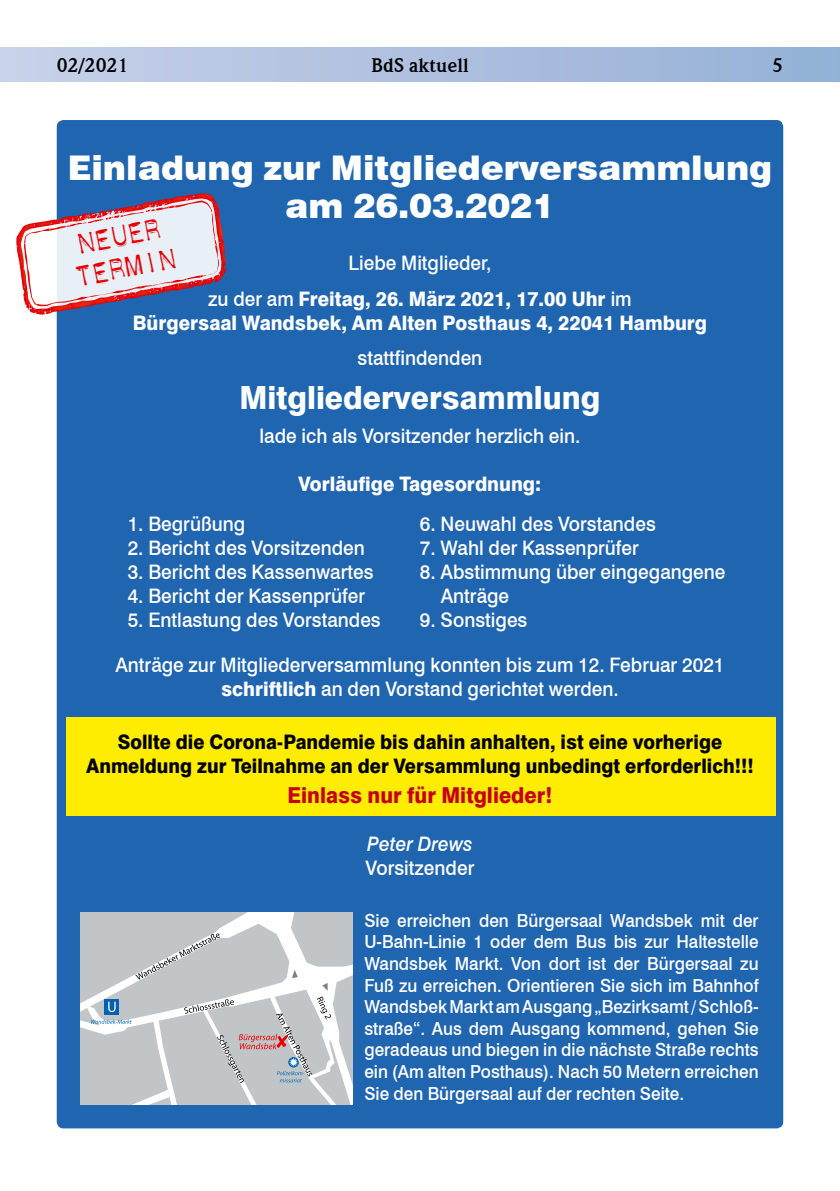
<style>
.page{position:relative;width:840px;height:1191px;background:#fff}
.page>*{position:absolute;margin:0;border:0;box-sizing:border-box;transform-origin:0 0}
.t1{font:900 34px/38px "Swiss 721 BT";color:#fff;text-align:center}
.t2{font:800 32px "Swiss 721 BT";color:#fff;scale:.95 1}
.t3{font:22.4px/32px "Plastique";color:#e60004;text-align:center;scale:.8 1}
.t4{font:800 22px "Swiss 721 BT";color:#c50017;scale:.93 1}
.t5{font:500 20px/24px "Swiss 721 BT";color:#fff;scale:.95 1}
.t6{font:800 20px/35.4px "Swiss 721 BT";color:#fff;text-align:center;scale:.95 1}
.t7{font:800 20px/24px "Swiss 721 BT";color:#000;text-align:center;scale:.93 1}
.t8{font:700 20px "Weidemann IT Cby BT";color:#000}
.t9{font:italic 500 20px "Swiss 721 BT";color:#fff;scale:.95 1}
.t10{font:500 18px/21.6px "Swiss 721 BT";color:#fff;text-align:justify;scale:.95 1}
.s1{font-weight:500}
.s2{font-weight:800}
</style>
<div class="page">
<div style="left:0;top:47px;width:839px;height:34px;background:linear-gradient(to right,#c9d1e9,#94b0d6)"></div>
<div style="left:58px;top:121px;width:723px;height:1006px;background:#2065af;border-radius:6px"></div>
<div style="left:67px;top:717px;width:708px;height:99px;background:#ffed00"></div>
<svg style="left:80px;top:912px;width:272px;height:192px;background:#cccfd0"></svg>
<svg style="left:91px;top:933px;width:261px;height:171px;background:#c8cacc"></svg>
<img style="left:29px;top:310px;width:12px;height:2px">
<img style="left:41px;top:310px;width:25px;height:2px">
<svg style="left:24px;top:196px;width:198px;height:114px"></svg>
<img style="left:88px;top:219px;width:15px;height:4px">
<svg style="left:773px;top:58px;width:8px;height:14px"></svg>
<p class="t8" style="left:57px;top:53px;width:73px">02/2021</p>
<p class="t8" style="left:371px;top:53px;width:99px">BdS aktuell</p>
<h1 class="t1" style="left:68px;top:149px;width:705px">Einladung zur Mitgliederversammlung am 26.03.2021</h1>
<p class="t3" style="left:67px;top:232px;width:121px;rotate:-11deg">NEUER<br>Ter min</p>
<p class="t6" style="left:208px;top:245px;width:447px"><span class="s1">Liebe Mitglieder,<br>zu der am</span> Freitag, 26. März 2021, 17.00 Uhr <span class="s1">im</span></p>
<p class="t6" style="left:133px;top:305px;width:606px">Bürgersaal Wandsbek, Am Alten Posthaus 4, 22041 Hamburg</p>
<p class="t5" style="left:357px;top:346px;width:133px">stattfindenden</p>
<h2 class="t2" style="left:239px;top:378px;width:381px">Mitgliederversammlung</h2>
<p class="t5" style="left:259px;top:424px;width:339px">lade ich als Vorsitzender herzlich ein.</p>
<p class="t6" style="left:298px;top:466px;width:257px">Vorläufige Tagesordnung:</p>
<p class="t5" style="left:128px;top:512px;width:125px">1. Begrüßung</p>
<p class="t5" style="left:128px;top:536px;width:251px">2. Bericht des Vorsitzenden</p>
<p class="t5" style="left:128px;top:560px;width:260px">3. Bericht des Kassenwartes</p>
<p class="t5" style="left:128px;top:584px;width:251px">4. Bericht der Kassenprüfer</p>
<p class="t5" style="left:128px;top:608px;width:268px">5. Entlastung des Vorstandes</p>
<p class="t5" style="left:420px;top:512px;width:250px">6. Neuwahl des Vorstandes</p>
<p class="t5" style="left:420px;top:536px;width:232px">7. Wahl der Kassenprüfer</p>
<p class="t5" style="left:440px;top:560px;width:301px;text-indent:-21px">8. Abstimmung über eingegangene<br>Anträge</p>
<p class="t5" style="left:420px;top:608px;width:114px">9. Sonstiges</p>
<p class="t5" style="left:115px;top:653px;width:642px;text-align:center">Anträge zur Mitgliederversammlung konnten bis zum 12. Februar 2021 <span class="s2">schriftlich</span> an den Vorstand gerichtet werden.</p>
<p class="t7" style="left:86px;top:730px;width:719px">Sollte die Corona-Pandemie bis dahin anhalten, ist eine vorherige<br>Anmeldung zur Teilnahme an der Versammlung unbedingt erforderlich!!!</p>
<p class="t4" style="left:287px;top:782px;width:286px">Einlass nur für Mitglieder!</p>
<p class="t9" style="left:367px;top:832px;width:112px">Peter Drews</p>
<p class="t5" style="left:365px;top:856px;width:116px">Vorsitzender</p>
<p class="t10" style="left:364px;top:909px;width:416px">Sie erreichen den Bürgersaal Wandsbek mit der U-Bahn-Linie 1 oder dem Bus bis zur Haltestelle Wandsbek Markt. Von dort ist der Bürgersaal zu Fuß zu erreichen. Orientieren Sie sich im Bahnhof Wandsbek Markt am Ausgang „Bezirksamt / Schloß&shy;straße“. Aus dem Ausgang kommend, gehen Sie geradeaus und biegen in die nächste Straße rechts ein (Am alten Posthaus). Nach 50 Metern erreichen Sie den Bürgersaal auf der rechten Seite.</p>
</div>
